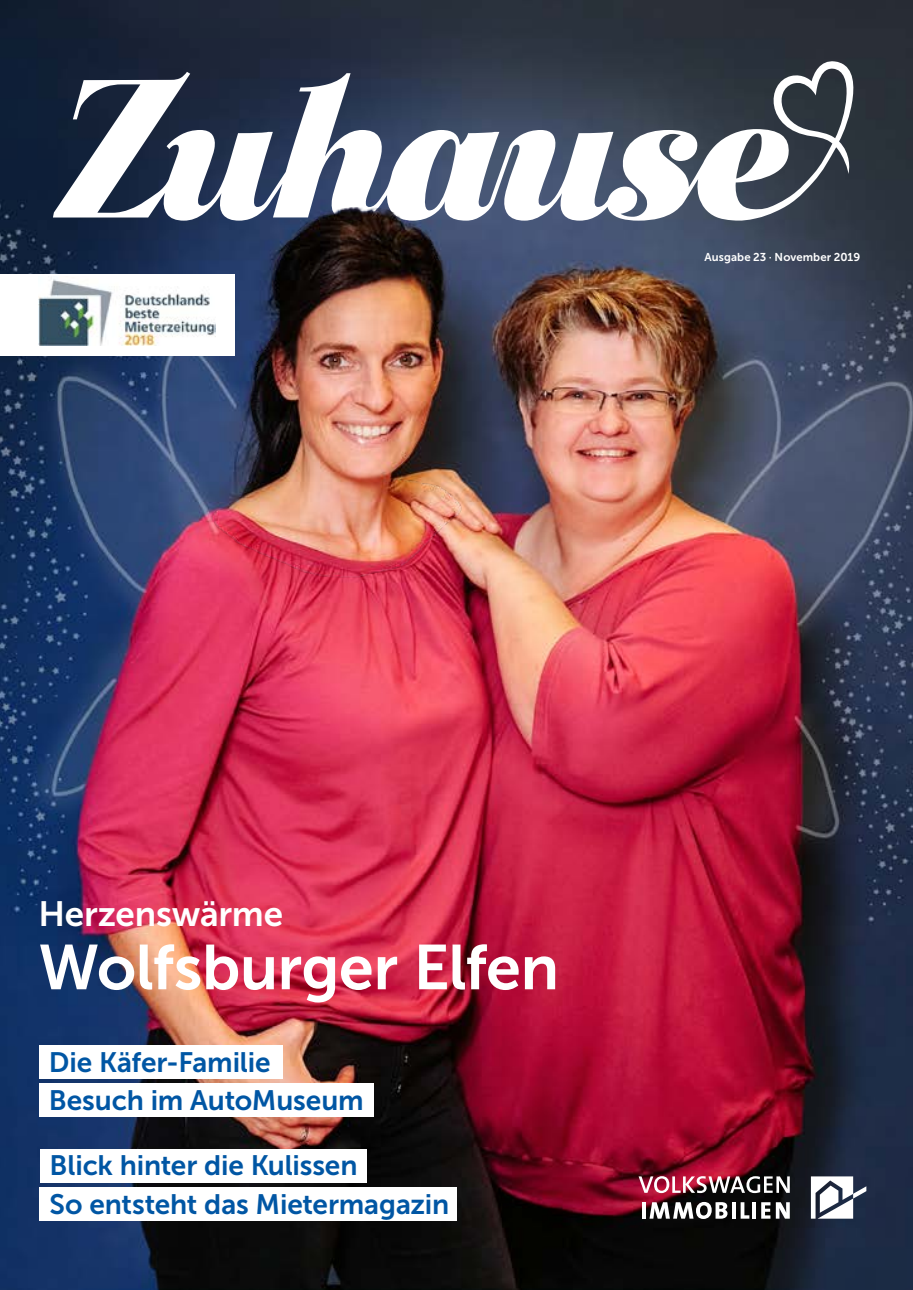
<style>
.page{position:relative;width:913px;height:1290px;background:#fff}
.page>*{position:absolute;margin:0;border:0;box-sizing:border-box;transform-origin:0 0}
.t1{font:63px "Museo Sans 700";letter-spacing:-.01em;color:#fff}
.t2{font:35px "Museo Sans 700";letter-spacing:-.005em;color:#fff}
.t3{font:28px/38.5px "Museo Sans 700";letter-spacing:-.005em;color:#0056a4}
.t4{font:11.38px "Museo Sans 700";letter-spacing:.01em;color:#fff}
</style>
<div class="page">
<img style="left:0;top:0;width:913px;height:1290px">
<svg style="left:53px;top:60px;width:815px;height:161px"></svg>
<img style="left:77px;top:216px;width:738px;height:1074px">
<div style="left:40px;top:1045px;width:243px;height:34px;background:#fff"></div>
<div style="left:40px;top:1084px;width:334px;height:33px;background:#fff"></div>
<div style="left:40px;top:1149px;width:326px;height:33px;background:#fff"></div>
<div style="left:40px;top:1187px;width:417px;height:33px;background:#fff"></div>
<svg style="left:811px;top:1176px;width:55px;height:42px"></svg>
<svg style="left:638px;top:1176px;width:152px;height:17px"></svg>
<hr style="left:642px;top:1202px;width:4px;height:16px;background:#fff">
<svg style="left:649px;top:1202px;width:78px;height:17px"></svg>
<hr style="left:732px;top:1202px;width:4px;height:16px;background:#fff">
<svg style="left:740px;top:1202px;width:9px;height:16px"></svg>
<hr style="left:752px;top:1202px;width:4px;height:16px;background:#fff">
<svg style="left:761px;top:1202px;width:9px;height:16px"></svg>
<svg style="left:776px;top:1202px;width:14px;height:16px"></svg>
<div style="left:0;top:274px;width:235px;height:81px;background:#fff"></div>
<img style="left:38px;top:279px;width:177px;height:66px">
<p class="t4" style="left:704px;top:251px;width:157px">Ausgabe 23 · November 2019</p>
<p class="t2" style="left:38px;top:895px;width:246px">Herzenswärme</p>
<h1 class="t1" style="left:38px;top:932px;width:522px">Wolfsburger Elfen</h1>
<p class="t3" style="left:49px;top:1042px;width:223px">Die Käfer-Familie</p>
<p class="t3" style="left:49px;top:1081px;width:316px">Besuch im AutoMuseum</p>
<p class="t3" style="left:50px;top:1146px;width:401px">Blick hinter die Kulissen<br>So entsteht das Mietermagazin</p>
</div>
